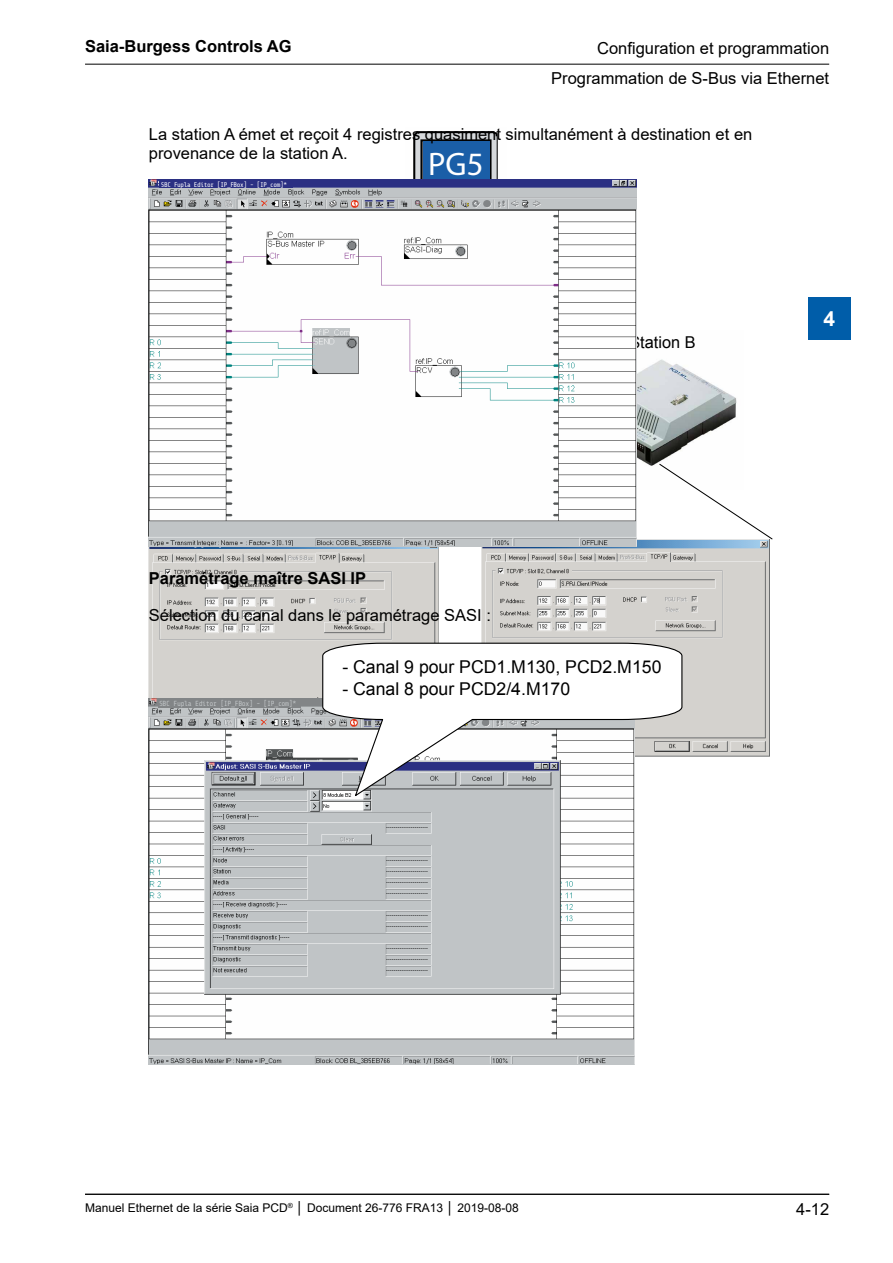
<style>
.page{position:relative;width:893px;height:1263px;background:#fff}
.page>*{position:absolute;margin:0;border:0;box-sizing:border-box;transform-origin:0 0}
.t1{font:32.7px "Myriad";color:#fff}
.t2{font:700 21px "Arial";color:#fff}
.t3{font:17.7px "Arial";color:#000}
.Fliesstext_-_15_mm{font:16.5px/19.8px "Arial";color:#000}
.Fliesstext_-_15_mm-2{font:700 16.5px "Arial";color:#000}
.t4{font:16.35px "Arial";color:#000}
.t5{font:12px "Arial";color:#000}
.t6{font:7.35px "Share Tech Mono";letter-spacing:-.05em;color:#c0c4c6}
.t7{font:6.75px "Share Tech Mono";letter-spacing:-.05em;color:#fff}
</style>
<div class="page">
<hr style="left:85px;top:64px;width:744px;height:1px;background:#000">
<hr style="left:85px;top:1194px;width:744px;height:1px;background:#000">
<div style="left:808px;top:298px;width:42px;height:42px;background:#005da9"></div>
<img style="left:636px;top:331px;width:101px;height:159px">
<svg style="left:658px;top:463px;width:115px;height:77px"></svg>
<img style="left:149px;top:547px;width:290px;height:152px">
<img style="left:482px;top:539px;width:287px;height:218px">
<img style="left:406px;top:131px;width:100px;height:49px">
<div style="left:423px;top:142px;width:66px;height:49px;background:#1a5ea7"></div>
<img style="left:149px;top:180px;width:487px;height:367px">
<div style="left:159px;top:180px;width:133px;height:8px;background:#2b3083"></div>
<img style="left:149px;top:699px;width:485px;height:365px">
<svg style="left:322px;top:642px;width:361px;height:156px"></svg>
<div style="left:158px;top:699px;width:143px;height:8px;background:#828587"></div>
<p class="Fliesstext_-_15_mm-2" style="left:85px;top:35px;width:208px">Saia-Burgess Controls AG</p>
<p class="Fliesstext_-_15_mm" style="left:597px;top:38px;width:234px">Configuration et programmation</p>
<p class="Fliesstext_-_15_mm" style="left:551px;top:68px;width:279px">Programmation de S-Bus via Ethernet</p>
<p class="Fliesstext_-_15_mm" style="left:149px;top:124px;width:605px">La station A émet et reçoit 4 registres quasiment simultanément à destination et en provenance de la station A.</p>
<p class="t7" style="left:161px;top:181px;width:128px">SBC Fupla Editor [IP_FBox] - [IP_com]*</p>
<p class="t1" style="left:428px;top:144px;width:57px">PG5</p>
<p class="t4" style="left:629px;top:332px;width:68px">Station B</p>
<p class="t2" style="left:823px;top:304px;width:13px">4</p>
<p class="Fliesstext_-_15_mm-2" style="left:149px;top:567px;width:219px">Paramétrage maître SASI IP</p>
<p class="Fliesstext_-_15_mm" style="left:149px;top:605px;width:344px">Sélection du canal dans le paramétrage SASI :</p>
<p class="t3" style="left:342px;top:655px;width:321px">- Canal 9 pour PCD1.M130, PCD2.M150</p>
<p class="t3" style="left:342px;top:677px;width:229px">- Canal 8 pour PCD2/4.M170</p>
<p class="t6" style="left:159px;top:699px;width:139px">SBC Fupla Editor [IP_FBox] - [IP_com]*</p>
<p class="t5" style="left:85px;top:1200px;width:435px">Manuel Ethernet de la série Saia PCD<sup>®</sup> │ Document 26-776 FRA13 │ 2019-08-08</p>
<p class="Fliesstext_-_15_mm" style="left:796px;top:1200px;width:35px">4-12</p>
</div>
